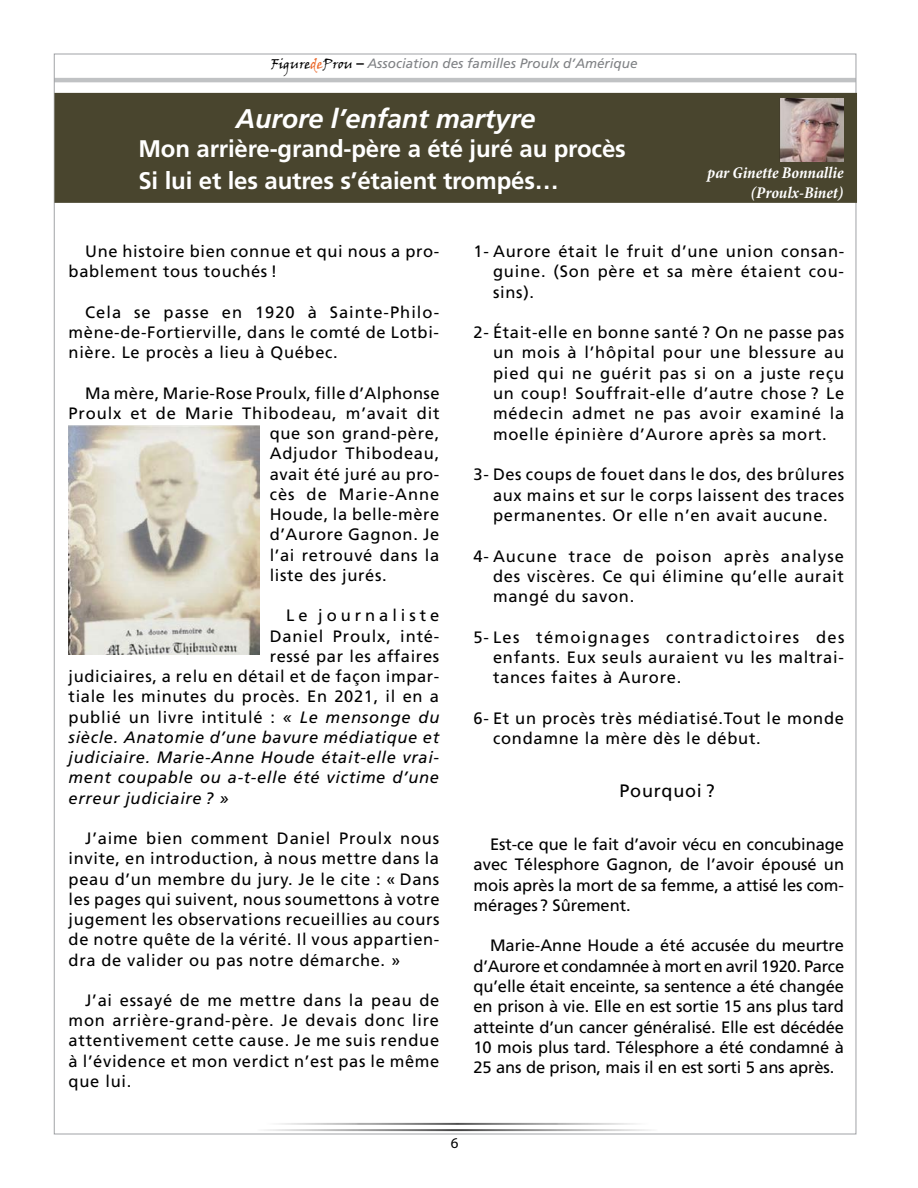
<style>
.page{position:relative;width:918px;height:1188px;background:#fff}
.page>*{position:absolute;margin:0;border:0;box-sizing:border-box;transform-origin:0 0}
.t1{font:italic 700 27px "Frutiger";letter-spacing:-.005em;color:#fff}
.t2{font:700 24px/32.4px "Frutiger";letter-spacing:-.005em;color:#fff}
.t3{font:18px "Frutiger";letter-spacing:.045em;color:#000}
.t4{font:16.5px/20.2px "Frutiger";letter-spacing:.04em;color:#000;text-align:justify}
.t5{font:italic 16.5px "Frutiger";letter-spacing:.04em;color:#000}
.t6{font:italic 700 condensed 16.5px/19.8px "Minion Pro";letter-spacing:-.005em;color:#fff;text-align:right}
.t7{font:16.5px "Frutiger";letter-spacing:.06em;color:#000}
.t8{font:16.5px "Frutiger";letter-spacing:.24em;color:#000}
.t9{font:15px "Myriad Pro";color:#000}
.t10{font:italic 13.5px "Frutiger";color:#808285}
.s1{font-family:"Viner Hand ITC";font-style:normal;color:#000}
.s2{font-family:"Viner Hand ITC";font-style:normal;color:#ea6324}
.s3{font-weight:700;font-style:normal;font-size:15px;color:#000}
.s4{font-style:italic}
</style>
<div class="page">
<hr style="left:54px;top:78px;width:802px;height:4px;background:#c0c2c4">
<img style="left:214px;top:1122px;width:492px;height:13px">
<img style="left:69px;top:425px;width:190px;height:229px">
<div style="left:55px;top:94px;width:801px;height:108px;background:#49452e"></div>
<div style="left:54px;top:93px;width:803px;height:110px;border:2px solid #49452e"></div>
<img style="left:780px;top:98px;width:64px;height:64px">
<p class="t10" style="left:271px;top:55px;width:368px"><span class="s1">Figure</span><span class="s2">de</span><span class="s1">Prou</span> <span class="s3">–</span> Association des familles Proulx d’Amérique</p>
<h1 class="t1" style="left:236px;top:103px;width:301px">Aurore l’enfant martyre</h1>
<h2 class="t2" style="left:138px;top:132px;width:489px">Mon arrière-grand-père a été juré au procès<br>Si lui et les autres s’étaient trompés…</h2>
<p class="t6" style="left:707px;top:163px;width:138px">par Ginette Bonnallie (Proulx-Binet)</p>
<p class="t4" style="left:69px;top:241px;width:372px;text-indent:16px">Une histoire bien connue et qui nous a pro&shy;bablement tous touchés !</p>
<p class="t4" style="left:69px;top:302px;width:372px;text-indent:16px">Cela se passe en 1920 à Sainte-Philo&shy;mène-de-Fortierville, dans le comté de Lotbi&shy;nière. Le procès a lieu à Québec.</p>
<p class="t4" style="left:85px;top:383px;width:356px">Ma mère, Marie-Rose Proulx, fille d’Alphonse</p>
<p class="t4" style="left:69px;top:403px;width:372px">Proulx et de Marie Thibodeau, m’avait dit</p>
<p class="t4" style="left:270px;top:423px;width:171px">que son grand-père,</p>
<p class="t4" style="left:270px;top:443px;width:171px">Adjudor Thibodeau,</p>
<p class="t4" style="left:270px;top:464px;width:171px">avait été juré au pro-</p>
<p class="t7" style="left:270px;top:484px;width:171px">cès de Marie-Anne</p>
<p class="t4" style="left:270px;top:504px;width:171px">Houde, la belle-mère</p>
<p class="t4" style="left:270px;top:524px;width:171px">d’Aurore Gagnon. Je</p>
<p class="t4" style="left:270px;top:545px;width:171px">l’ai retrouvé dans la</p>
<p class="t4" style="left:270px;top:565px;width:118px">liste des jurés.</p>
<p class="t8" style="left:286px;top:606px;width:155px">Le journaliste</p>
<p class="t4" style="left:270px;top:626px;width:171px">Daniel Proulx, inté-</p>
<p class="t4" style="left:270px;top:646px;width:171px">ressé par les affaires</p>
<p class="t4" style="left:69px;top:666px;width:372px">judiciaires, a relu en détail et de façon impar-</p>
<p class="t4" style="left:69px;top:686px;width:372px">tiale les minutes du procès. En 2021, il en a</p>
<p class="t4" style="left:69px;top:707px;width:372px">publié un livre intitulé : <span class="s4">« Le mensonge du</span></p>
<p class="t5" style="left:69px;top:727px;width:372px">siècle. Anatomie d’une bavure médiatique et</p>
<p class="t5" style="left:69px;top:748px;width:372px">judiciaire. Marie-Anne Houde était-elle vrai-</p>
<p class="t5" style="left:69px;top:768px;width:372px">ment coupable ou a-t-elle été victime d’une</p>
<p class="t5" style="left:69px;top:788px;width:161px">erreur judiciaire ? »</p>
<p class="t4" style="left:69px;top:828px;width:372px;text-indent:17px">J’aime bien comment Daniel Proulx nous invite, en introduction, à nous mettre dans la peau d’un membre du jury. Je le cite : « Dans les pages qui suivent, nous soumettons à votre jugement les observations recueillies au cours de notre quête de la vérité. Il vous appartien&shy;dra de valider ou pas notre démarche. »</p>
<p class="t4" style="left:69px;top:990px;width:372px;text-indent:16px">J’ai essayé de me mettre dans la peau de mon arrière-grand-père. Je devais donc lire attentivement cette cause. Je me suis rendue à l’évidence et mon verdict n’est pas le même que lui.</p>
<p class="t4" style="left:493px;top:241px;width:353px;text-indent:-20px">1- Aurore était le fruit d’une union consan&shy;guine. (Son père et sa mère étaient cou&shy;sins).</p>
<p class="t4" style="left:493px;top:322px;width:353px;text-indent:-20px">2- Était-elle en bonne santé ? On ne passe pas un mois à l’hôpital pour une blessure au pied qui ne guérit pas si on a juste reçu un coup! Souffrait-elle d’autre chose ? Le médecin admet ne pas avoir examiné la moelle épinière d’Aurore après sa mort.</p>
<p class="t4" style="left:493px;top:464px;width:353px;text-indent:-20px">3- Des coups de fouet dans le dos, des brûlures aux mains et sur le corps laissent des traces permanentes. Or elle n’en avait aucune.</p>
<p class="t4" style="left:493px;top:546px;width:353px;text-indent:-20px">4- Aucune trace de poison après analyse des viscères. Ce qui élimine qu’elle aurait mangé du savon.</p>
<p class="t4" style="left:493px;top:627px;width:353px;text-indent:-20px">5- Les témoignages contradictoires des enfants. Eux seuls auraient vu les maltrai&shy;tances faites à Aurore.</p>
<p class="t4" style="left:493px;top:708px;width:353px;text-indent:-20px">6- Et un procès très médiatisé.Tout le monde condamne la mère dès le début.</p>
<p class="t3" style="left:619px;top:780px;width:97px">Pourquoi ?</p>
<p class="t4" style="left:474px;top:834px;width:372px;text-indent:16px">Est-ce que le fait d’avoir vécu en concubinage avec Télesphore Gagnon, de l’avoir épousé un mois après la mort de sa femme, a attisé les com&shy;mérages? Sûrement.</p>
<p class="t4" style="left:474px;top:935px;width:372px;text-indent:16px">Marie-Anne Houde a été accusée du meurtre d’Aurore et condamnée à mort en avril 1920. Parce qu’elle était enceinte, sa sentence a été changée en prison à vie. Elle en est sortie 15 ans plus tard atteinte d’un cancer généralisé. Elle est décédée 10 mois plus tard. Télesphore a été condamné à 25 ans de prison, mais il en est sorti 5 ans après.</p>
<p class="t9" style="left:451px;top:1134px;width:9px">6</p>
</div>
